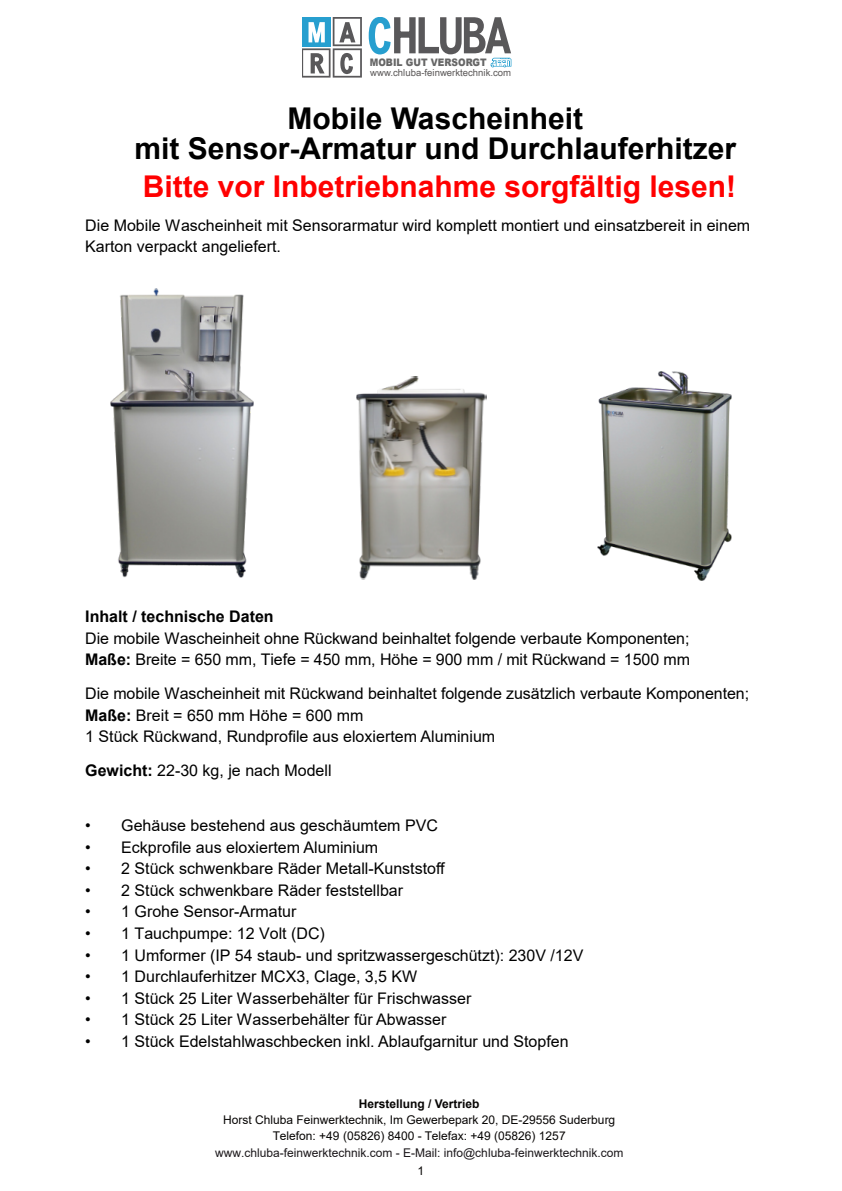
<style>
.page{position:relative;width:842px;height:1191px;background:#fff}
.page>*{position:absolute;margin:0;border:0;box-sizing:border-box;transform-origin:0 0}
.t1{font:700 30px/30px "Arial";color:#000;text-align:center}
.t2{font:700 30px "Arial";color:#f00}
.t3{font:16px/21.6px "Arial";color:#000}
.t4{font:700 16px "Arial";color:#000}
.t5{font:12px/16.2px "Arial";color:#070504;text-align:center}
.t6{font:12px "Arial";color:#1b171a}
.t7{font:700 12px "Arial";color:#070504}
.t8{font:900 10.4px "Arial";color:#666;scale:.88 1}
.t9{font:9.8px "Arial Narrow";color:#5b5858;scale:1.2 1}
.s1{font-weight:700}
</style>
<div class="page">
<svg style="left:302px;top:17px;width:60px;height:61px"></svg>
<svg style="left:368px;top:17px;width:144px;height:50px"></svg>
<img style="left:110px;top:288px;width:144px;height:289px">
<img style="left:597px;top:371px;width:134px;height:209px">
<img style="left:356px;top:376px;width:130px;height:204px">
<p class="t8" style="left:370px;top:58px;width:134px">MOBIL GUT VERSORGT</p>
<p class="t9" style="left:370px;top:69px;width:119px">www.chluba-feinwerktechnik.com</p>
<h1 class="t1" style="left:134px;top:106px;width:603px">Mobile Wascheinheit<br>mit Sensor-Armatur und Durchlauferhitzer</h1>
<h1 class="t2" style="left:143px;top:175px;width:595px">Bitte vor Inbetriebnahme sorgfältig lesen!</h1>
<p class="t3" style="left:85px;top:216px;width:666px">Die Mobile Wascheinheit mit Sensorarmatur wird komplett montiert und einsatzbereit in einem<br>Karton verpackt angeliefert.</p>
<p class="t4" style="left:85px;top:610px;width:190px">Inhalt / technische Daten</p>
<p class="t3" style="left:85px;top:629px;width:606px">Die mobile Wascheinheit ohne Rückwand beinhaltet folgende verbaute Komponenten;<br><span class="s1">Maße:</span> Breite = 650 mm, Tiefe = 450 mm, Höhe = 900 mm / mit Rückwand = 1500 mm</p>
<p class="t3" style="left:85px;top:684px;width:665px">Die mobile Wascheinheit mit Rückwand beinhaltet folgende zusätzlich verbaute Komponenten;<br><span class="s1">Maße:</span> Breit = 650 mm Höhe = 600 mm<br>1 Stück Rückwand, Rundprofile aus eloxiertem Aluminium</p>
<p class="t3" style="left:85px;top:761px;width:248px"><span class="s1">Gewicht:</span> 22-30 kg, je nach Modell</p>
<p class="t3" style="left:85px;top:816px;width:354px">• Gehäuse bestehend aus geschäumtem PVC</p>
<p class="t3" style="left:85px;top:837px;width:295px">• Eckprofile aus eloxiertem Aluminium</p>
<p class="t3" style="left:85px;top:859px;width:361px">• 2 Stück schwenkbare Räder Metall-Kunststoff</p>
<p class="t3" style="left:85px;top:881px;width:319px">• 2 Stück schwenkbare Räder feststellbar</p>
<p class="t3" style="left:85px;top:902px;width:213px">• 1 Grohe Sensor-Armatur</p>
<p class="t3" style="left:85px;top:924px;width:241px">• 1 Tauchpumpe: 12 Volt (DC)</p>
<p class="t3" style="left:85px;top:945px;width:500px">• 1 Umformer (IP 54 staub- und spritzwassergeschützt): 230V /12V</p>
<p class="t3" style="left:85px;top:967px;width:334px">• 1 Durchlauferhitzer MCX3, Clage, 3,5 KW</p>
<p class="t3" style="left:85px;top:989px;width:388px">• 1 Stück 25 Liter Wasserbehälter für Frischwasser</p>
<p class="t3" style="left:85px;top:1010px;width:363px">• 1 Stück 25 Liter Wasserbehälter für Abwasser</p>
<p class="t3" style="left:85px;top:1032px;width:485px">• 1 Stück Edelstahlwaschbecken inkl. Ablaufgarnitur und Stopfen</p>
<p class="t7" style="left:359px;top:1099px;width:122px">Herstellung / Vertrieb</p>
<p class="t5" style="left:223px;top:1113px;width:394px">Horst Chluba Feinwerktechnik, Im Gewerbepark 20, DE-29556 Suderburg<br>Telefon: +49 (05826) 8400 - Telefax: +49 (05826) 1257</p>
<p class="t6" style="left:215px;top:1147px;width:410px">www.chluba-feinwerktechnik.com - E-Mail: info@chluba-feinwerktechnik.com</p>
<p class="t5" style="left:418px;top:1163px;width:8px">1</p>
</div>
